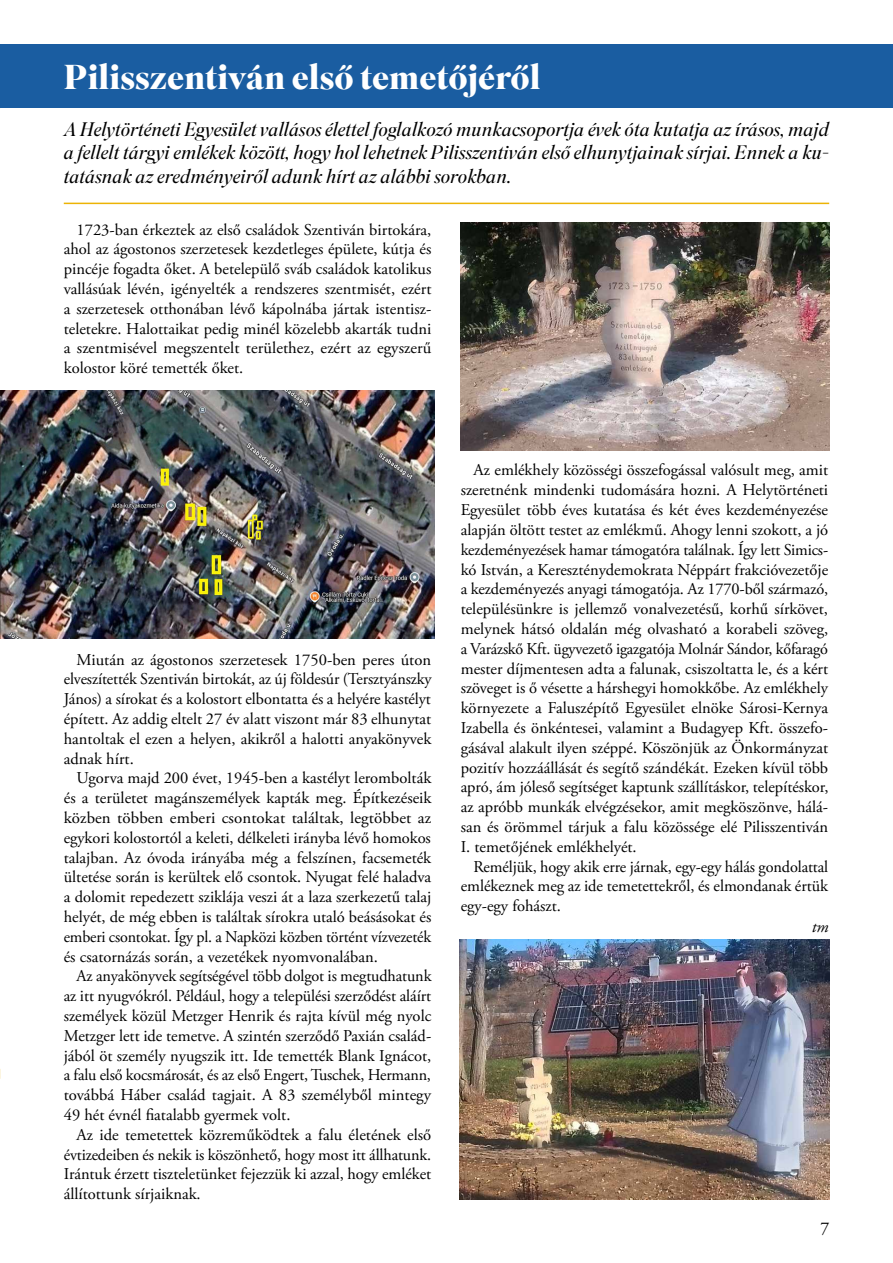
<style>
.page{position:relative;width:893px;height:1263px;background:#fff}
.page>*{position:absolute;margin:0;border:0;box-sizing:border-box;transform-origin:0 0}
.t1{font:700 34.5px "Superior Title";color:#fff}
.t2{font:italic 300 19.5px/23.4px "Superior Title";color:#000;text-align:justify}
.t3{font:18px "Adobe Garamond Pro";color:#000}
.t4{font:16.5px/19.8px "Adobe Garamond Pro";color:#000;text-align:justify}
.t5{font:italic 16.5px "Adobe Garamond Pro";color:#000}
</style>
<div class="page">
<hr style="left:64px;top:203px;width:765px;height:1px;background:#ecb305">
<div style="left:0;top:45px;width:893px;height:63px;background:#1a5da1"></div>
<img style="left:461px;top:223px;width:369px;height:228px">
<img style="left:0;top:390px;width:434px;height:249px">
<img style="left:459px;top:939px;width:371px;height:260px">
<h1 class="t1" style="left:64px;top:56px;width:478px">Pilisszentiván első temetőjéről</h1>
<p class="t2" style="left:64px;top:120px;width:767px">A Helytörténeti Egyesület vallásos élettel foglalkozó munkacsoportja évek óta kutatja az írásos, majd a fellelt tárgyi emlékek között, hogy hol lehetnek Pilisszentiván első elhunytjainak sírjai. Ennek a ku&shy;tatásnak az eredményeiről adunk hírt az alábbi sorokban.</p>
<p class="t4" style="left:64px;top:220px;width:369px;text-indent:13px">1723-ban érkeztek az első családok Szentiván birtokára, ahol az ágostonos szerzetesek kezdetleges épülete, kútja és pincéje fogadta őket. A betelepülő sváb családok katolikus vallásúak lévén, igényelték a rendszeres szentmisét, ezért a szerzetesek otthonában lévő kápolnába jártak istentisz&shy;teletekre. Halottaikat pedig minél közelebb akarták tudni a szentmisével megszentelt területhez, ezért az egyszerű kolostor köré temették őket.</p>
<p class="t4" style="left:64px;top:650px;width:369px;text-indent:13px">Miután az ágostonos szerzetesek 1750-ben peres úton elveszítették Szentiván birtokát, az új földesúr (Tersztyánszky János) a sírokat és a kolostort elbontatta és a helyére kastélyt épített. Az addig eltelt 27 év alatt viszont már 83 elhunytat hantoltak el ezen a helyen, akikről a halotti anyakönyvek adnak hírt.</p>
<p class="t4" style="left:64px;top:769px;width:369px;text-indent:13px">Ugorva majd 200 évet, 1945-ben a kastélyt lerombolták és a területet magánszemélyek kapták meg. Építkezéseik közben többen emberi csontokat találtak, legtöbbet az egykori kolostortól a keleti, délkeleti irányba lévő homokos talajban. Az óvoda irányába még a felszínen, facsemeték ültetése során is kerültek elő csontok. Nyugat felé haladva a dolomit repedezett sziklája veszi át a laza szerkezetű talaj helyét, de még ebben is találtak sírokra utaló beásásokat és emberi csontokat. Így pl. a Napközi közben történt vízvezeték és csatornázás során, a vezetékek nyomvonalában.</p>
<p class="t4" style="left:64px;top:967px;width:369px;text-indent:13px">Az anyakönyvek segítségével több dolgot is megtudhatunk az itt nyugvókról. Például, hogy a települési szerződést aláírt személyek közül Metzger Henrik és rajta kívül még nyolc Metzger lett ide temetve. A szintén szerződő Paxián család&shy;jából öt személy nyugszik itt. Ide temették Blank Ignácot, a falu első kocsmárosát, és az első Engert, Tuschek, Hermann, továbbá Háber család tagjait. A 83 személyből mintegy 49 hét évnél fiatalabb gyermek volt.</p>
<p class="t4" style="left:64px;top:1125px;width:369px;text-indent:13px">Az ide temetettek közreműködtek a falu életének első évtizedeiben és nekik is köszönhető, hogy most itt állhatunk.<br>Irántuk érzett tiszteletünket fejezzük ki azzal, hogy emléket állítottunk sírjaiknak.</p>
<p class="t4" style="left:461px;top:461px;width:369px;text-indent:13px">Az emlékhely közösségi összefogással valósult meg, amit szeretnénk mindenki tudomására hozni. A Helytörténeti Egyesület több éves kutatása és két éves kezdeményezése alapján öltött testet az emlékmű. Ahogy lenni szokott, a jó kezdeményezések hamar támogatóra találnak. Így lett Simics&shy;kó István, a Kereszténydemokrata Néppárt frakcióvezetője a kezdeményezés anyagi támogatója. Az 1770-ből származó, településünkre is jellemző vonalvezetésű, korhű sírkövet, melynek hátsó oldalán még olvasható a korabeli szöveg, a Varázskő Kft. ügyvezető igazgatója Molnár Sándor, kőfaragó mester díjmentesen adta a falunak, csiszoltatta le, és a kért szöveget is ő vésette a hárshegyi homokkőbe. Az emlékhely környezete a Faluszépítő Egyesület elnöke Sárosi-Kernya Izabella és önkéntesei, valamint a Budagyep Kft. összefo&shy;gásával alakult ilyen széppé. Köszönjük az Önkormányzat pozitív hozzáállását és segítő szándékát. Ezeken kívül több apró, ám jóleső segítséget kaptunk szállításkor, telepítéskor, az apróbb munkák elvégzésekor, amit megköszönve, hálá&shy;san és örömmel tárjuk a falu közössége elé Pilisszentiván I. temetőjének emlékhelyét.</p>
<p class="t4" style="left:461px;top:857px;width:369px;text-indent:13px">Reméljük, hogy akik erre járnak, egy-egy hálás gondolattal emlékeznek meg az ide temetettekről, és elmondanak értük egy-egy fohászt.</p>
<p class="t5" style="left:812px;top:917px;width:18px">tm</p>
<p class="t3" style="left:820px;top:1217px;width:10px">7</p>
</div>
